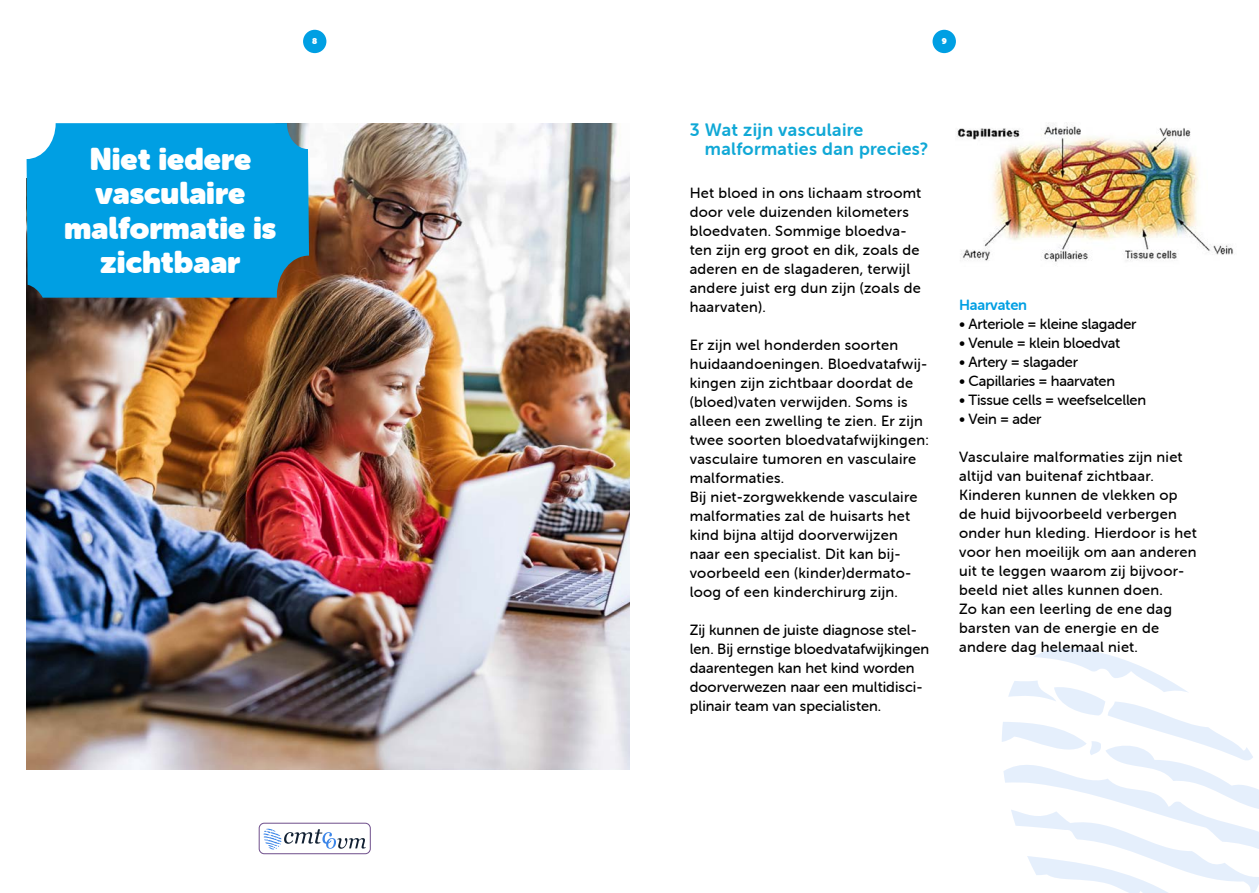
<style>
.page{position:relative;width:1259px;height:893px;background:#fff}
.page>*{position:absolute;margin:0;border:0;box-sizing:border-box;transform-origin:0 0}
.t1{font:30.9px/34.5px "Museo Sans Rounded";color:#fff;text-align:center}
.t2{font:18px/19px "Museo Sans Rounded 700";letter-spacing:.02em;color:#10a8d6}
.t3{font:14.85px/19px "Museo Sans Rounded 500";letter-spacing:.02em;color:#000}
.t4{font:14.85px/19px "Museo Sans Rounded 500";color:#000}
.t5{font:14.85px "Museo Sans Rounded 500";letter-spacing:-.015em;color:#000}
.t6{font:14.85px "Museo Sans Rounded 700";letter-spacing:-.015em;color:#009fe3}
.t7{font:8.4px "Museo Sans Rounded";color:#fff}
</style>
<div class="page">
<div style="left:303px;top:30px;width:23px;height:23px;background:#009fe3;border-radius:50%"></div>
<div style="left:932px;top:30px;width:24px;height:23px;background:#009fe3;border-radius:50%"></div>
<img style="left:247px;top:123px;width:382px;height:647px">
<img style="left:27px;top:298px;width:220px;height:472px">
<svg style="left:1002px;top:648px;width:257px;height:245px"></svg>
<img style="left:957px;top:122px;width:277px;height:140px">
<div style="left:27px;top:123px;width:282px;height:175px;background:#009fe3"></div>
<div style="left:259px;top:823px;width:111px;height:31px;border:1px solid #6e4e8b;border-radius:5px"></div>
<svg style="left:264px;top:828px;width:102px;height:21px"></svg>
<h1 class="t1" style="left:64px;top:142px;width:214px">Niet iedere vasculaire malformatie is zichtbaar</h1>
<p class="t7" style="left:312px;top:36px;width:7px">8</p>
<p class="t7" style="left:941px;top:36px;width:7px">9</p>
<p class="t2" style="left:705px;top:120px;width:225px;text-indent:-15px">3 Wat zijn vasculaire malformaties dan precies?</p>
<p class="t3" style="left:689px;top:183px;width:233px">Het bloed in ons lichaam stroomt door vele duizenden kilometers bloedvaten. Sommige bloedva&shy;ten zijn erg groot en dik, zoals de aderen en de slagaderen, terwijl andere juist erg dun zijn (zoals de haarvaten).</p>
<p class="t3" style="left:689px;top:336px;width:241px">Er zijn wel honderden soorten huidaandoeningen. Bloedvatafwij&shy;kingen zijn zichtbaar doordat de (bloed)vaten verwijden. Soms is alleen een zwelling te zien. Er zijn twee soorten bloedvatafwijkingen: vasculaire tumoren en vasculaire malformaties.<br>Bij niet-zorgwekkende vasculaire malformaties zal de huisarts het kind bijna altijd doorverwijzen naar een specialist. Dit kan bij&shy;voorbeeld een (kinder)dermato&shy;loog of een kinderchirurg zijn.</p>
<p class="t4" style="left:689px;top:621px;width:241px">Zij kunnen de juiste diagnose stel&shy;len. Bij ernstige bloedvatafwijkingen daarentegen kan het kind worden doorverwezen naar een multidisci&shy;plinair team van specialisten.</p>
<p class="t6" style="left:959px;top:296px;width:69px">Haarvaten</p>
<p class="t5" style="left:959px;top:315px;width:179px">• Arteriole = kleine slagader</p>
<p class="t5" style="left:959px;top:334px;width:162px">• Venule = klein bloedvat</p>
<p class="t5" style="left:959px;top:354px;width:120px">• Artery = slagader</p>
<p class="t5" style="left:959px;top:373px;width:157px">• Capillaries = haarvaten</p>
<p class="t5" style="left:959px;top:392px;width:188px">• Tissue cells = weefselcellen</p>
<p class="t5" style="left:959px;top:411px;width:84px">• Vein = ader</p>
<p class="t3" style="left:959px;top:447px;width:239px">Vasculaire malformaties zijn niet altijd van buitenaf zichtbaar.<br>Kinderen kunnen de vlekken op de huid bijvoorbeeld verbergen onder hun kleding. Hierdoor is het voor hen moeilijk om aan anderen uit te leggen waarom zij bijvoor&shy;beeld niet alles kunnen doen.<br>Zo kan een leerling de ene dag barsten van de energie en de andere dag helemaal niet.</p>
</div>
